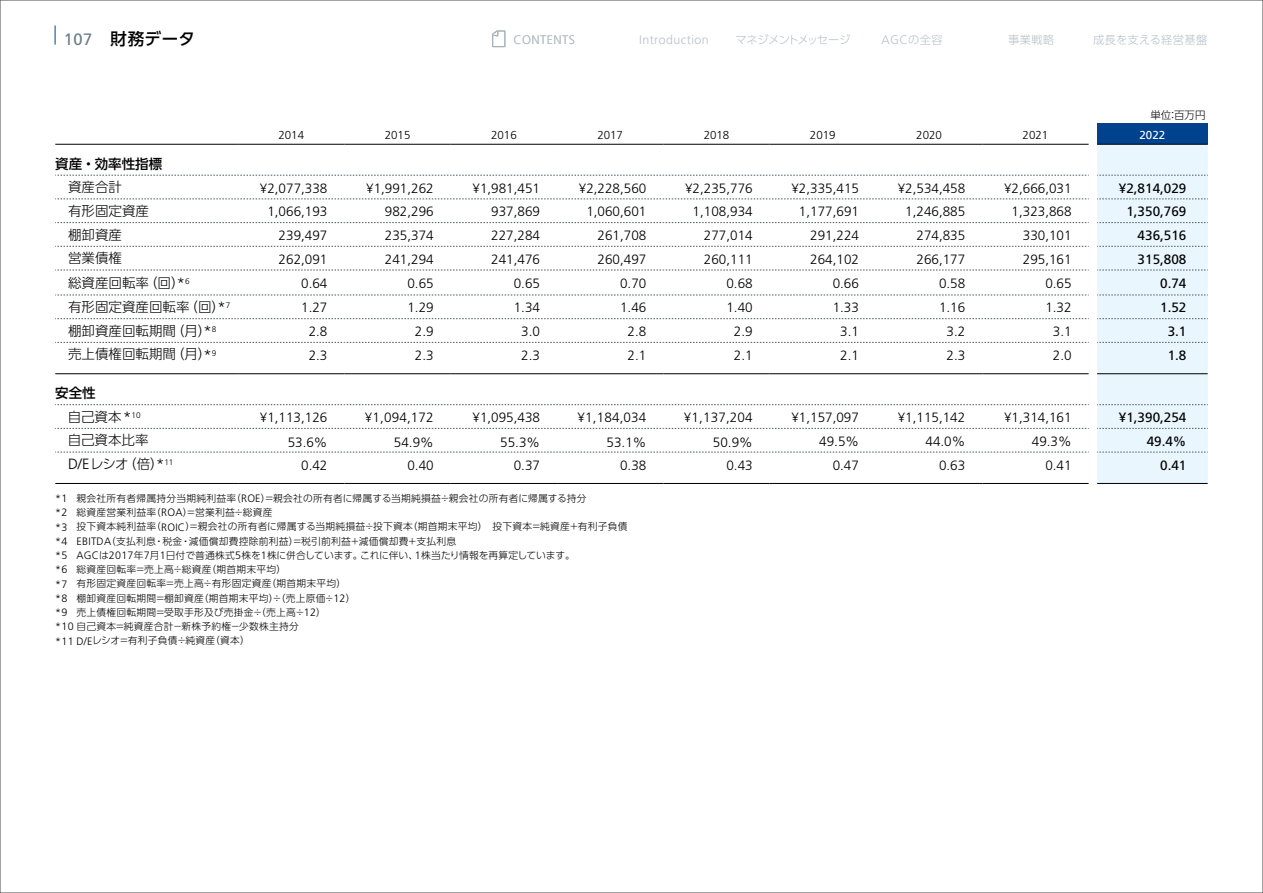
<style>
.page{position:relative;width:1263px;height:893px;background:#fff}
.page>*{position:absolute;margin:0;border:0;box-sizing:border-box;transform-origin:0 0}
.t1{font:500 16.5px "UD Shin Go Pro";letter-spacing:.035em;color:#000}
.t2{font:16.5px "Frutiger LT Std";color:#6b7d87}
.t3{font:300 13.5px "Frutiger LT Std";color:#000}
.t4{font:300 13.5px/23.2px "UD Shin Go Pro";color:#000}
.t5{font:13.5px "Frutiger LT Std";color:#000}
.t6{font:500 13.5px "UD Shin Go Pro";color:#000}
.t7{font:300 12.3px "Frutiger LT Std";letter-spacing:.035em;color:#b5c1c8}
.t8{font:300 11.55px "Frutiger LT Std";color:#000}
.t9{font:11.55px "Frutiger LT Std";color:#fff}
.t10{font:300 11.25px "UD Shin Go Pro";letter-spacing:-.06em;color:#b5c1c8}
.t11{font:300 11.25px "UD Shin Go Pro";letter-spacing:.02em;color:#b5c1c8}
.t12{font:300 11.25px "UD Shin Go Pro";letter-spacing:-.01em;color:#b5c1c8}
.t13{font:300 10.5px "UD Shin Go Pro";color:#000}
.t14{font:300 9.75px/14.2px "UD Shin Go Pro";letter-spacing:.025em;color:#000}
.s1{font-family:"UD Shin Go Pro";font-size:11.25px}
.s2{font-family:"Frutiger LT Std";font-size:14.85px}
.s3{font-weight:500}
.s4{font-family:"Frutiger LT Std";font-size:10.8px}
</style>
<div class="page">
<hr style="left:55px;top:483px;width:183px;height:1px;background:#000">
<hr style="left:238px;top:483px;width:106px;height:1px;background:#000">
<hr style="left:344px;top:483px;width:107px;height:1px;background:#000">
<hr style="left:451px;top:483px;width:106px;height:1px;background:#000">
<hr style="left:557px;top:483px;width:106px;height:1px;background:#000">
<hr style="left:663px;top:483px;width:107px;height:1px;background:#000">
<hr style="left:770px;top:483px;width:106px;height:1px;background:#000">
<hr style="left:876px;top:483px;width:106px;height:1px;background:#000">
<hr style="left:982px;top:483px;width:107px;height:1px;background:#000">
<hr style="left:1097px;top:483px;width:111px;height:1px;background:#000">
<svg style="left:55px;top:123px;width:1153px;height:360px"></svg>
<hr style="left:1097px;top:373px;width:111px;height:1px;background:#000">
<svg style="left:55px;top:26px;width:1px;height:19px"></svg>
<svg style="left:492px;top:30px;width:14px;height:17px"></svg>
<p class="t1" style="left:111px;top:25px;width:86px">財務データ</p>
<p class="t2" style="left:64px;top:29px;width:30px">107</p>
<p class="t7" style="left:513px;top:33px;width:63px">CONTENTS</p>
<p class="t7" style="left:639px;top:33px;width:71px">Introduction</p>
<p class="t10" style="left:735px;top:31px;width:117px">マネジメントメッセージ</p>
<p class="t7" style="left:881px;top:33px;width:63px">AGC<span class="s1">の全容</span></p>
<p class="t12" style="left:1008px;top:31px;width:48px">事業戦略</p>
<p class="t11" style="left:1093px;top:31px;width:116px">成長を支える経営基盤</p>
<p class="t13" style="left:1150px;top:106px;width:57px">単位：百万円</p>
<p class="t8" style="left:278px;top:128px;width:27px">2014</p>
<p class="t8" style="left:385px;top:128px;width:27px">2015</p>
<p class="t8" style="left:491px;top:128px;width:27px">2016</p>
<p class="t8" style="left:597px;top:128px;width:27px">2017</p>
<p class="t8" style="left:704px;top:128px;width:27px">2018</p>
<p class="t8" style="left:810px;top:128px;width:27px">2019</p>
<p class="t8" style="left:916px;top:128px;width:27px">2020</p>
<p class="t8" style="left:1022px;top:128px;width:27px">2021</p>
<p class="t9" style="left:1139px;top:128px;width:27px">2022</p>
<p class="t6" style="left:55px;top:153px;width:108px">資産・効率性指標</p>
<p class="t4" style="left:68px;top:175px;width:55px">資産合計</p>
<p class="t3" style="left:260px;top:180px;width:69px">¥2,077,338</p>
<p class="t3" style="left:366px;top:180px;width:69px">¥1,991,262</p>
<p class="t3" style="left:472px;top:180px;width:69px">¥1,981,451</p>
<p class="t3" style="left:579px;top:180px;width:69px">¥2,228,560</p>
<p class="t3" style="left:685px;top:180px;width:69px">¥2,235,776</p>
<p class="t3" style="left:791px;top:180px;width:69px">¥2,335,415</p>
<p class="t3" style="left:898px;top:180px;width:69px">¥2,534,458</p>
<p class="t3" style="left:1004px;top:180px;width:69px">¥2,666,031</p>
<p class="t5" style="left:1119px;top:180px;width:69px">¥2,814,029</p>
<p class="t4" style="left:68px;top:199px;width:83px">有形固定資産</p>
<p class="t3" style="left:267px;top:204px;width:62px">1,066,193</p>
<p class="t3" style="left:385px;top:204px;width:50px">982,296</p>
<p class="t3" style="left:491px;top:204px;width:50px">937,869</p>
<p class="t3" style="left:586px;top:204px;width:62px">1,060,601</p>
<p class="t3" style="left:693px;top:204px;width:62px">1,108,934</p>
<p class="t3" style="left:799px;top:204px;width:62px">1,177,691</p>
<p class="t3" style="left:905px;top:204px;width:62px">1,246,885</p>
<p class="t3" style="left:1011px;top:204px;width:62px">1,323,868</p>
<p class="t5" style="left:1126px;top:204px;width:62px">1,350,769</p>
<p class="t4" style="left:68px;top:222px;width:56px">棚卸資産</p>
<p class="t3" style="left:279px;top:228px;width:50px">239,497</p>
<p class="t3" style="left:385px;top:228px;width:50px">235,374</p>
<p class="t3" style="left:491px;top:228px;width:50px">227,284</p>
<p class="t3" style="left:598px;top:228px;width:50px">261,708</p>
<p class="t3" style="left:704px;top:228px;width:50px">277,014</p>
<p class="t3" style="left:810px;top:228px;width:50px">291,224</p>
<p class="t3" style="left:916px;top:228px;width:50px">274,835</p>
<p class="t3" style="left:1023px;top:228px;width:50px">330,101</p>
<p class="t5" style="left:1138px;top:227px;width:50px">436,516</p>
<p class="t4" style="left:68px;top:246px;width:56px">営業債権</p>
<p class="t3" style="left:279px;top:251px;width:50px">262,091</p>
<p class="t3" style="left:385px;top:251px;width:50px">241,294</p>
<p class="t3" style="left:491px;top:251px;width:50px">241,476</p>
<p class="t3" style="left:598px;top:251px;width:50px">260,497</p>
<p class="t3" style="left:704px;top:251px;width:50px">260,111</p>
<p class="t3" style="left:810px;top:251px;width:50px">264,102</p>
<p class="t3" style="left:916px;top:251px;width:50px">266,177</p>
<p class="t3" style="left:1023px;top:251px;width:50px">295,161</p>
<p class="t5" style="left:1138px;top:251px;width:50px">315,808</p>
<p class="t4" style="left:68px;top:270px;width:123px">総資産回転率（回）<span class="s2">*</span><sup>6</sup></p>
<p class="t3" style="left:301px;top:276px;width:28px">0.64</p>
<p class="t3" style="left:407px;top:276px;width:28px">0.65</p>
<p class="t3" style="left:514px;top:276px;width:28px">0.65</p>
<p class="t3" style="left:620px;top:276px;width:28px">0.70</p>
<p class="t3" style="left:726px;top:276px;width:28px">0.68</p>
<p class="t3" style="left:833px;top:276px;width:28px">0.66</p>
<p class="t3" style="left:939px;top:276px;width:28px">0.58</p>
<p class="t3" style="left:1045px;top:276px;width:28px">0.65</p>
<p class="t5" style="left:1160px;top:275px;width:28px">0.74</p>
<p class="t4" style="left:68px;top:295px;width:164px">有形固定資産回転率（回）<span class="s2">*</span><sup>7</sup></p>
<p class="t3" style="left:301px;top:300px;width:28px">1.27</p>
<p class="t3" style="left:407px;top:300px;width:28px">1.29</p>
<p class="t3" style="left:514px;top:300px;width:28px">1.34</p>
<p class="t3" style="left:620px;top:300px;width:28px">1.46</p>
<p class="t3" style="left:726px;top:300px;width:28px">1.40</p>
<p class="t3" style="left:833px;top:300px;width:28px">1.33</p>
<p class="t3" style="left:939px;top:300px;width:28px">1.16</p>
<p class="t3" style="left:1045px;top:300px;width:28px">1.32</p>
<p class="t5" style="left:1160px;top:300px;width:28px">1.52</p>
<p class="t4" style="left:68px;top:318px;width:150px">棚卸資産回転期間（月）<span class="s2">*</span><sup>8</sup></p>
<p class="t3" style="left:309px;top:324px;width:20px">2.8</p>
<p class="t3" style="left:415px;top:324px;width:20px">2.9</p>
<p class="t3" style="left:521px;top:324px;width:20px">3.0</p>
<p class="t3" style="left:628px;top:324px;width:20px">2.8</p>
<p class="t3" style="left:734px;top:324px;width:20px">2.9</p>
<p class="t3" style="left:840px;top:324px;width:20px">3.1</p>
<p class="t3" style="left:946px;top:324px;width:20px">3.2</p>
<p class="t3" style="left:1053px;top:324px;width:20px">3.1</p>
<p class="t5" style="left:1168px;top:323px;width:20px">3.1</p>
<p class="t4" style="left:68px;top:342px;width:150px">売上債権回転期間（月）<span class="s2">*</span><sup>9</sup></p>
<p class="t3" style="left:309px;top:348px;width:20px">2.3</p>
<p class="t3" style="left:415px;top:348px;width:20px">2.3</p>
<p class="t3" style="left:521px;top:348px;width:20px">2.3</p>
<p class="t3" style="left:628px;top:348px;width:20px">2.1</p>
<p class="t3" style="left:734px;top:348px;width:20px">2.1</p>
<p class="t3" style="left:840px;top:348px;width:20px">2.1</p>
<p class="t3" style="left:946px;top:348px;width:20px">2.3</p>
<p class="t3" style="left:1053px;top:348px;width:20px">2.0</p>
<p class="t5" style="left:1168px;top:347px;width:20px">1.8</p>
<p class="t4" style="left:68px;top:381px;width:74px;text-indent:-13px"><span class="s3">安全性<br></span>自己資本<span class="s2">*</span><sup>10</sup></p>
<p class="t3" style="left:260px;top:410px;width:69px">¥1,113,126</p>
<p class="t3" style="left:365px;top:410px;width:70px">¥1,094,172</p>
<p class="t3" style="left:472px;top:410px;width:69px">¥1,095,438</p>
<p class="t3" style="left:578px;top:410px;width:70px">¥1,184,034</p>
<p class="t3" style="left:684px;top:410px;width:70px">¥1,137,204</p>
<p class="t3" style="left:791px;top:410px;width:69px">¥1,157,097</p>
<p class="t3" style="left:898px;top:410px;width:69px">¥1,115,142</p>
<p class="t3" style="left:1004px;top:410px;width:69px">¥1,314,161</p>
<p class="t5" style="left:1119px;top:409px;width:69px">¥1,390,254</p>
<p class="t4" style="left:68px;top:428px;width:82px">自己資本比率</p>
<p class="t3" style="left:288px;top:435px;width:41px">53.6%</p>
<p class="t3" style="left:394px;top:435px;width:41px">54.9%</p>
<p class="t3" style="left:500px;top:435px;width:41px">55.3%</p>
<p class="t3" style="left:607px;top:435px;width:41px">53.1%</p>
<p class="t3" style="left:713px;top:435px;width:41px">50.9%</p>
<p class="t3" style="left:819px;top:434px;width:41px">49.5%</p>
<p class="t3" style="left:925px;top:434px;width:41px">44.0%</p>
<p class="t3" style="left:1032px;top:434px;width:41px">49.3%</p>
<p class="t5" style="left:1147px;top:433px;width:41px">49.4%</p>
<p class="t4" style="left:68px;top:452px;width:107px"><span class="s2">D/E</span>レシオ（倍）<span class="s2">*</span><sup>11</sup></p>
<p class="t3" style="left:301px;top:457px;width:28px">0.42</p>
<p class="t3" style="left:407px;top:457px;width:28px">0.40</p>
<p class="t3" style="left:514px;top:457px;width:28px">0.37</p>
<p class="t3" style="left:620px;top:457px;width:28px">0.38</p>
<p class="t3" style="left:726px;top:457px;width:28px">0.43</p>
<p class="t3" style="left:833px;top:457px;width:28px">0.47</p>
<p class="t3" style="left:939px;top:457px;width:28px">0.63</p>
<p class="t3" style="left:1045px;top:457px;width:28px">0.41</p>
<p class="t5" style="left:1160px;top:457px;width:28px">0.41</p>
<p class="t14" style="left:55px;top:491px;width:574px"><span class="s4">*1</span> 親会社所有者帰属持分当期純利益率（<span class="s4">ROE</span>）＝親会社の所有者に帰属する当期純損益÷親会社の所有者に帰属する持分<br><span class="s4">*2</span> 総資産営業利益率（<span class="s4">ROA</span>）＝営業利益÷総資産<br><span class="s4">*3</span> 投下資本純利益率（<span class="s4">ROIC</span>）＝親会社の所有者に帰属する当期純損益÷投下資本（期首期末平均）　投下資本＝純資産＋有利子負債<span class="s4">*4 EBITDA</span>（支払利息・税金・減価償却費控除前利益）＝税引前利益＋減価償却費＋支払利息<br><span class="s4">*5 AGC</span>は<span class="s4">2017</span>年<span class="s4">7</span>月<span class="s4">1</span>日付で普通株式<span class="s4">5</span>株を<span class="s4">1</span>株に併合しています。これに伴い、<span class="s4">1</span>株当たり情報を再算定しています。<br><span class="s4">*6</span> 総資産回転率＝売上高÷総資産（期首期末平均）<br><span class="s4">*7</span> 有形固定資産回転率＝売上高÷有形固定資産（期首期末平均）<br><span class="s4">*8</span> 棚卸資産回転期間＝棚卸資産（期首期末平均）÷（売上原価÷<span class="s4">12</span>）<br><span class="s4">*9</span> 売上債権回転期間＝受取手形及び売掛金÷（売上高÷<span class="s4">12</span>）<br><span class="s4">*10</span> 自己資本＝純資産合計－新株予約権－少数株主持分<br><span class="s4">*11 D/E</span>レシオ＝有利子負債÷純資産（資本）</p>
</div>
